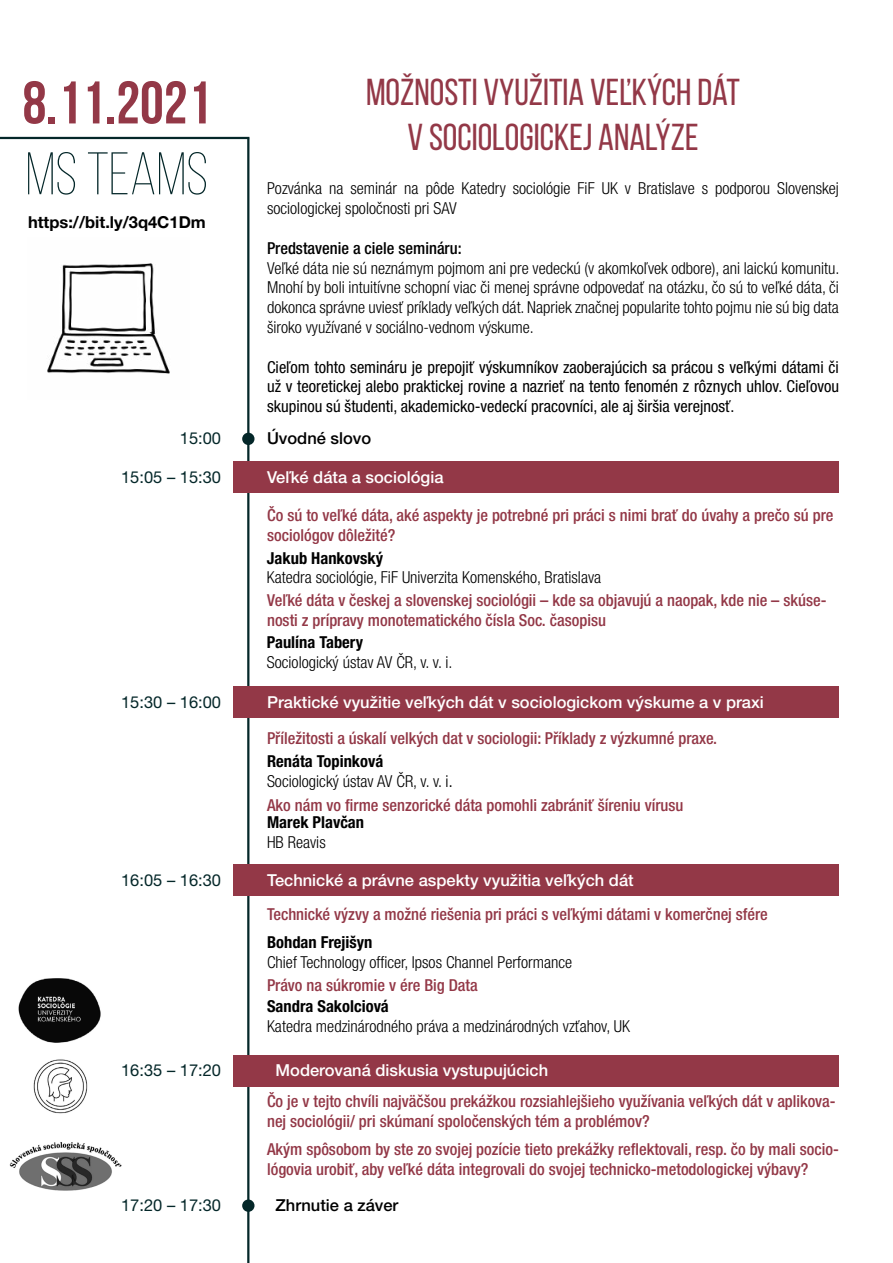
<style>
.page{position:relative;width:893px;height:1263px;background:#fff}
.page>*{position:absolute;margin:0;border:0;box-sizing:border-box;transform-origin:0 0}
.t1{font:700 60px "Bebas Neue";color:#933847}
.t2{font:300 60px "Bebas Neue";color:#042729}
.t3{font:37.5px/45px "Bebas Neue";color:#933847;text-align:center}
.t4{font:500 condensed 16.5px/19.8px "Helvetica Neue LT Pro";color:#933847}
.t5{font:300 condensed 16.5px/19.8px "Helvetica Neue LT Pro";color:#000}
.t6{font:condensed 16.5px/19.8px "Helvetica Neue LT Pro";color:#000;text-align:justify}
.t7{font:500 16.5px "Helvetica Neue LT Pro";color:#fff}
.t8{font:700 condensed 16.5px "Helvetica Neue LT Pro";color:#000}
.t9{font:16.5px "Helvetica Neue LT Pro";color:#042729}
.t10{font:500 condensed 16.5px "Helvetica Neue LT Pro";color:#000}
.t11{font:500 16.5px "Helvetica Neue LT Pro";color:#000}
.t12{font:700 16.5px "Helvetica Neue LT Pro";color:#000}
.s1{font-weight:700}
.s2{font-stretch:normal}
</style>
<div class="page">
<hr style="left:247px;top:139px;width:2px;height:1124px;background:#042729">
<div style="left:234px;top:461px;width:605px;height:32px;background:#933847"></div>
<div style="left:234px;top:686px;width:605px;height:32px;background:#933847"></div>
<div style="left:234px;top:864px;width:605px;height:32px;background:#933847"></div>
<div style="left:234px;top:1055px;width:605px;height:32px;background:#933847"></div>
<hr style="left:0;top:137px;width:249px;height:2px;background:#042729">
<img style="left:47px;top:263px;width:123px;height:111px">
<div style="left:242px;top:433px;width:12px;height:12px;background:#042729;border-radius:50%"></div>
<div style="left:242px;top:1199px;width:12px;height:13px;background:#042729;border-radius:50%"></div>
<img style="left:9px;top:1142px;width:113px;height:49px">
<img style="left:33px;top:1059px;width:55px;height:55px">
<img style="left:18px;top:978px;width:83px;height:65px">
<h1 class="t1" style="left:23px;top:70px;width:190px">8.11.2021</h1>
<h1 class="t2" style="left:26px;top:142px;width:184px">MS TEAMS</h1>
<p class="t12" style="left:28px;top:212px;width:179px">https://bit.ly/3q4C1Dm</p>
<h2 class="t3" style="left:366px;top:69px;width:376px">MOŽNOSTI VYUŽITIA VEĽKÝCH DÁT<br>V SOCIOLOGICKEJ ANALÝZE</h2>
<p class="t5" style="left:267px;top:179px;width:573px">Pozvánka na seminár na pôde Katedry sociológie FiF UK v Bratislave s podporou Slovenskej sociologickej spoločnosti pri SAV</p>
<p class="t10" style="left:267px;top:238px;width:196px">Predstavenie a ciele semináru:</p>
<p class="t5" style="left:267px;top:258px;width:574px;text-align:justify">Veľké dáta nie sú neznámym pojmom ani pre vedeckú (v akomkoľvek odbore), ani laickú komunitu.<br>Mnohí by boli intuitívne schopní viac či menej správne odpovedať na otázku, čo sú to veľké dáta, či dokonca správne uviesť príklady veľkých dát. Napriek značnej popularite tohto pojmu nie sú big data široko využívané v sociálno-vednom výskume.</p>
<p class="t6" style="left:267px;top:357px;width:573px">Cieľom tohto semináru je prepojiť výskumníkov zaoberajúcich sa prácou s veľkými dátami či už v teoretickej alebo praktickej rovine a nazrieť na tento fenomén z rôznych uhlov. Cieľovou skupinou sú študenti, akademicko-vedeckí pracovníci, ale aj širšia verejnosť.</p>
<p class="t9" style="left:180px;top:429px;width:43px">15:00</p>
<p class="t11" style="left:267px;top:429px;width:106px">Úvodné slovo</p>
<p class="t9" style="left:121px;top:467px;width:101px">15:05 – 15:30</p>
<p class="t7" style="left:267px;top:467px;width:178px">Veľké dáta a sociológia</p>
<p class="t4" style="left:267px;top:505px;width:568px">Čo sú to veľké dáta, aké aspekty je potrebné pri práci s nimi brať do úvahy a prečo sú pre sociológov dôležité?</p>
<p class="t8" style="left:267px;top:548px;width:118px">Jakub Hankovský</p>
<p class="t5" style="left:267px;top:567px;width:336px">Katedra sociológie, FiF Univerzita Komenského, Bratislava</p>
<p class="t4" style="left:267px;top:590px;width:561px">Veľké dáta v českej a slovenskej sociológii – kde sa objavujú a naopak, kde nie – skúse&shy;nosti z prípravy monotematického čísla Soc. časopisu</p>
<p class="t8" style="left:267px;top:632px;width:98px">Paulína Tabery</p>
<p class="t5" style="left:267px;top:652px;width:187px">Sociologický ústav AV ČR, v. v. i.</p>
<p class="t9" style="left:121px;top:692px;width:101px">15:30 – 16:00</p>
<p class="t7" style="left:267px;top:692px;width:498px">Praktické využitie veľkých dát v sociologickom výskume a v praxi</p>
<p class="t4" style="left:267px;top:728px;width:452px">Příležitosti a úskalí velkých dat v sociologii: Příklady z výzkumné praxe.</p>
<p class="t5" style="left:267px;top:751px;width:188px"><span class="s1">Renáta Topinková<br></span>Sociologický ústav AV ČR, v. v. <span class="s2">i.</span></p>
<p class="t4" style="left:267px;top:794px;width:418px">Ako nám vo firme senzorické dáta pomohli zabrániť šíreniu vírusu</p>
<p class="t8" style="left:267px;top:812px;width:99px">Marek Plavčan</p>
<p class="t5" style="left:267px;top:832px;width:60px">HB Reavis</p>
<p class="t9" style="left:121px;top:870px;width:101px">16:05 – 16:30</p>
<p class="t7" style="left:267px;top:870px;width:368px">Technické a právne aspekty využitia veľkých dát</p>
<p class="t4" style="left:267px;top:904px;width:502px">Technické výzvy a možné riešenia pri práci s veľkými dátami v komerčnej sfére</p>
<p class="t8" style="left:267px;top:932px;width:107px">Bohdan Frejišyn</p>
<p class="t5" style="left:267px;top:952px;width:307px">Chief Technology officer, Ipsos Channel Performance</p>
<p class="t4" style="left:267px;top:974px;width:212px">Právo na súkromie v ére Big Data</p>
<p class="t8" style="left:267px;top:996px;width:123px">Sandra Sakolciová</p>
<p class="t5" style="left:267px;top:1016px;width:364px">Katedra medzinárodného práva a medzinárodných vzťahov, UK</p>
<p class="t9" style="left:121px;top:1060px;width:101px">16:35 – 17:20</p>
<p class="t7" style="left:276px;top:1060px;width:274px">Moderovaná diskusia vystupujúcich</p>
<p class="t4" style="left:267px;top:1091px;width:570px">Čo je v tejto chvíli najväčšou prekážkou rozsiahlejšieho využívania veľkých dát v aplikova&shy;nej sociológii/ pri skúmaní spoločenských tém a problémov?</p>
<p class="t4" style="left:267px;top:1139px;width:573px">Akým spôsobom by ste zo svojej pozície tieto prekážky reflektovali, resp. čo by mali socio&shy;lógovia urobiť, aby veľké dáta integrovali do svojej technicko-metodologickej výbavy?</p>
<p class="t9" style="left:121px;top:1195px;width:101px">17:20 – 17:30</p>
<p class="t11" style="left:276px;top:1195px;width:124px">Zhrnutie a záver</p>
</div>
